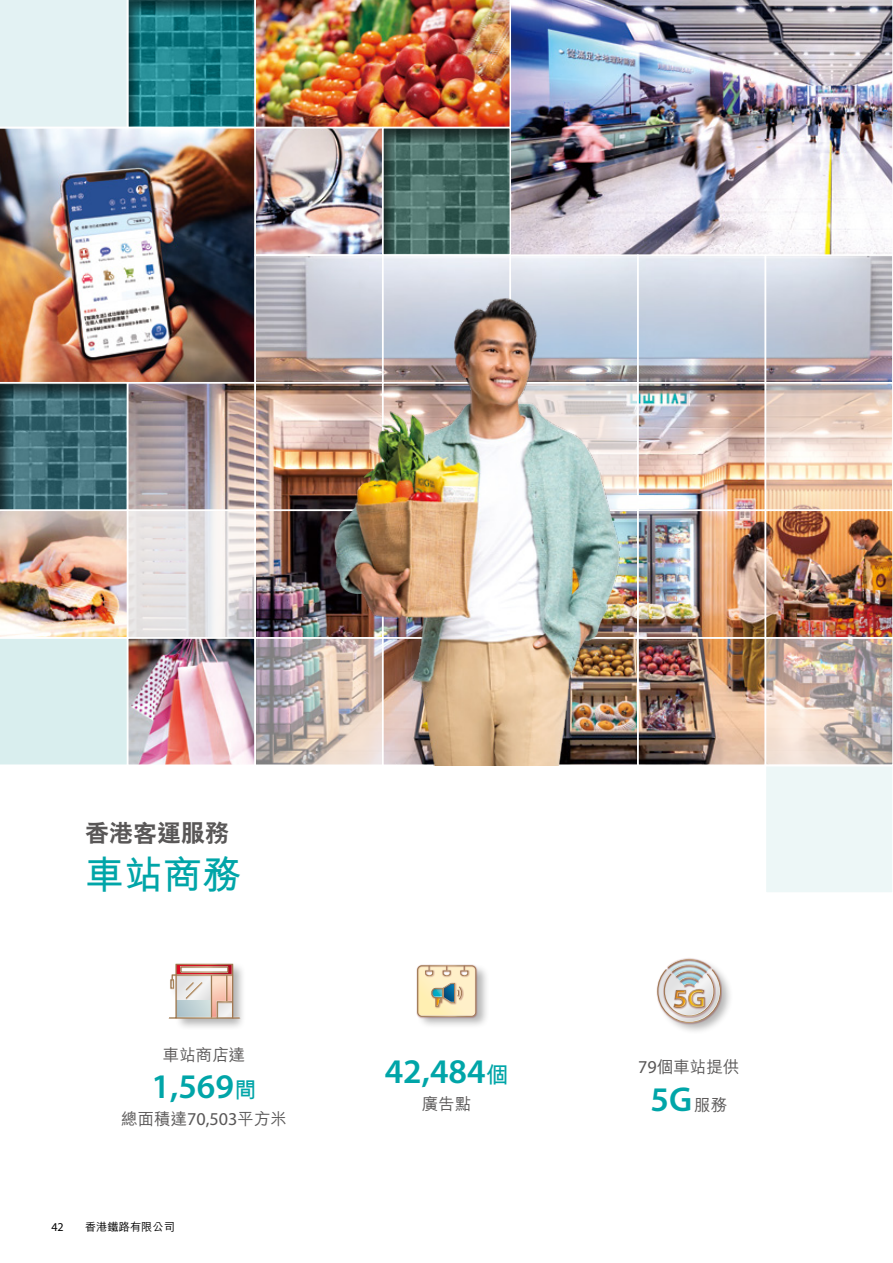
<style>
.page{position:relative;width:893px;height:1263px;background:#fff}
.page>*{position:absolute;margin:0;border:0;box-sizing:border-box;transform-origin:0 0}
.t1{font:700 39px "M Hei HK";color:#00a5a8}
.t2{font:600 34.65px "Myriad Pro";color:#00a5a8}
.t3{font:800 24px "C Hei 2 HK";color:#595757}
.t4{font:500 16.5px "M Hei HK";color:#595757}
.t5{font:12px "Myriad Pro";color:#000}
.t6{font:500 11.25px "M Hei HK";color:#000}
.s1{font-family:"M Hei HK";font-weight:700;font-size:22.5px}
.s2{font-family:"Myriad Pro";font-weight:400;font-size:18.15px}
.s3{font-family:"M Hei HK";font-weight:500;font-size:16.5px;color:#595757}
</style>
<div class="page">
<img style="left:257px;top:0;width:635px;height:254px">
<div style="left:369px;top:117px;width:153px;height:140px;background:#000;opacity:.6"></div>
<img style="left:130px;top:257px;width:760px;height:506px">
<img style="left:130px;top:640px;width:123px;height:123px">
<div style="left:765px;top:765px;width:128px;height:128px;background:#edf7f7"></div>
<svg style="left:130px;top:512px;width:123px;height:124px;fill:#e6e3e5"></svg>
<img style="left:768px;top:640px;width:122px;height:123px">
<svg style="left:768px;top:385px;width:122px;height:123px;background:#ecd5c2"></svg>
<svg style="left:257px;top:640px;width:53px;height:123px;background:#aaa0a6"></svg>
<img style="left:0;top:128px;width:254px;height:254px">
<div style="left:254px;top:127px;width:129px;height:129px;border:2px solid #fff"></div>
<div style="left:127px;top:382px;width:129px;height:129px;border:2px solid #fff"></div>
<div style="left:127px;top:509px;width:129px;height:130px;border:2px solid #fff"></div>
<div style="left:254px;top:254px;width:129px;height:129px;border:2px solid #fff"></div>
<div style="left:254px;top:382px;width:129px;height:129px;border:2px solid #fff"></div>
<div style="left:254px;top:509px;width:129px;height:130px;border:2px solid #fff"></div>
<div style="left:254px;top:637px;width:129px;height:129px;border:2px solid #fff"></div>
<div style="left:509px;top:254px;width:130px;height:129px;border:2px solid #fff"></div>
<div style="left:637px;top:254px;width:129px;height:129px;border:2px solid #fff"></div>
<div style="left:637px;top:382px;width:129px;height:129px;border:2px solid #fff"></div>
<div style="left:637px;top:509px;width:129px;height:130px;border:2px solid #fff"></div>
<div style="left:637px;top:637px;width:129px;height:129px;border:2px solid #fff"></div>
<div style="left:765px;top:254px;width:128px;height:129px;border:2px solid #fff"></div>
<div style="left:765px;top:382px;width:128px;height:129px;border:2px solid #fff"></div>
<div style="left:765px;top:509px;width:128px;height:130px;border:2px solid #fff"></div>
<div style="left:765px;top:637px;width:128px;height:129px;border:2px solid #fff"></div>
<div style="left:765px;top:765px;width:128px;height:129px;border:2px solid #fff"></div>
<div style="left:382px;top:127px;width:129px;height:129px;border:2px solid #fff"></div>
<svg style="left:892px;top:0;width:1px;height:511px"></svg>
<img style="left:0;top:382px;width:128px;height:383px">
<div style="left:127px;top:637px;width:129px;height:129px;border:2px solid #fff"></div>
<img style="left:0;top:0;width:511px;height:128px">
<div style="left:416px;top:963px;width:74px;height:66px;background:#000;opacity:.3"></div>
<div style="left:416px;top:964px;width:62px;height:54px;background:#863135;opacity:.75"></div>
<div style="left:417px;top:965px;width:59px;height:52px;border:1px solid #fff;border-radius:4px"></div>
<div style="left:657px;top:957px;width:77px;height:78px;background:#000;opacity:.3"></div>
<div style="left:656px;top:968px;width:66px;height:56px;background:#863135;opacity:.75"></div>
<svg style="left:656px;top:958px;width:65px;height:65px"></svg>
<div style="left:170px;top:962px;width:77px;height:69px;background:#000;opacity:.3"></div>
<div style="left:168px;top:963px;width:73px;height:56px;background:#925d2a;opacity:.75"></div>
<svg style="left:168px;top:963px;width:72px;height:55px"></svg>
<hr style="left:0;top:765px;width:893px;height:1px;background:#fff">
<img style="left:310px;top:270px;width:326px;height:495px">
<h3 class="t3" style="left:85px;top:817px;width:145px">香港客運服務</h3>
<h1 class="t1" style="left:85px;top:846px;width:157px">車站商務</h1>
<p class="t4" style="left:163px;top:1043px;width:84px">車站商店達</p>
<h2 class="t2" style="left:152px;top:1067px;width:106px">1,569<span class="s1">間</span></h2>
<p class="t4" style="left:121px;top:1107px;width:167px">總面積達<span class="s2">70,503</span>平方米</p>
<p class="t5" style="left:51px;top:1220px;width:14px">42</p>
<p class="t6" style="left:85px;top:1218px;width:91px">香港鐵路有限公司</p>
<h2 class="t2" style="left:385px;top:1052px;width:125px">42,484<span class="s1">個</span></h2>
<p class="t4" style="left:422px;top:1092px;width:51px">廣告點</p>
<p class="t4" style="left:638px;top:1055px;width:103px"><span class="s2">79</span>個車站提供</p>
<h2 class="t2" style="left:650px;top:1080px;width:78px">5G<span class="s3">服務</span></h2>
</div>
